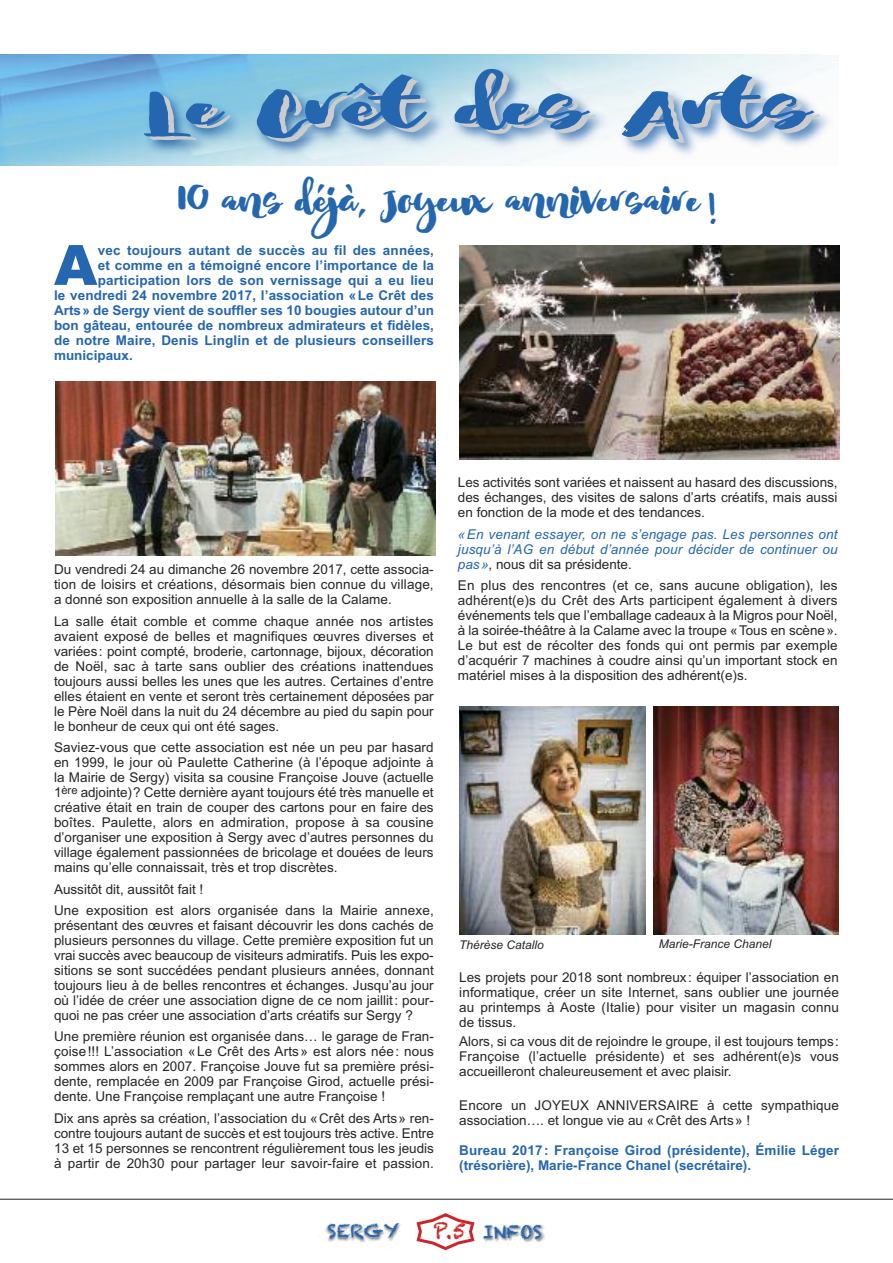
<style>
.page{position:relative;width:893px;height:1263px;background:#fff}
.page>*{position:absolute;margin:0;border:0;box-sizing:border-box;transform-origin:0 0}
.t1{font:72px "Nightgirls Alternates";color:#2566b0;scale:1.6 1}
.t2{font:900 55.65px "Arial";color:#2566b0}
.t3{font:45px "Nightgirls Alternates";color:#2566b0}
.t4{font:18px "Chalkduster";color:#2566b0}
.t5{font:13.5px/15px "Arial";color:#272526;text-align:justify}
.t6{font:700 13.5px/15px "Arial";letter-spacing:.01em;color:#2566b0}
.t7{font:italic 13.5px/15px "Arial";letter-spacing:.01em;color:#2566b0;text-align:justify}
.t8{font:italic 12px "Arial";color:#272526}
.s1{font-style:normal;color:#272526}
.s2{font-size:21px;color:#cc262a}
</style>
<div class="page">
<img style="left:0;top:54px;width:818px;height:11px">
<img style="left:24px;top:62px;width:813px;height:104px">
<hr style="left:0;top:1199px;width:893px;height:1px;background:#272526">
<img style="left:325px;top:1223px;width:76px;height:20px">
<img style="left:474px;top:1222px;width:71px;height:21px">
<svg style="left:416px;top:1213px;width:58px;height:37px"></svg>
<img style="left:0;top:65px;width:29px;height:101px">
<img style="left:653px;top:707px;width:186px;height:227px">
<img style="left:459px;top:707px;width:186px;height:227px">
<img style="left:56px;top:381px;width:379px;height:175px">
<img style="left:459px;top:246px;width:380px;height:214px">
<h1 class="t1" style="left:149px;top:65px;width:416px">Le Crêt des Arts</h1>
<h3 class="t3" style="left:176px;top:175px;width:541px">10 ans déjà, Joyeux anniversaire !</h3>
<h2 class="t2" style="left:54px;top:233px;width:45px">A</h2>
<p class="t6" style="left:98px;top:243px;width:338px">vec toujours autant de succès au fil des années,</p>
<p class="t6" style="left:98px;top:258px;width:338px">et comme en a témoigné encore l’importance de la</p>
<p class="t6" style="left:98px;top:273px;width:338px">participation lors de son vernissage qui a eu lieu</p>
<p class="t6" style="left:54px;top:288px;width:382px">le vendredi 24 novembre 2017, l’association «Le Crêt des</p>
<p class="t6" style="left:54px;top:303px;width:382px">Arts» de Sergy vient de souffler ses 10 bougies autour d’un</p>
<p class="t6" style="left:54px;top:318px;width:382px">bon gâteau, entourée de nombreux admirateurs et fidèles,</p>
<p class="t6" style="left:54px;top:333px;width:382px">de notre Maire, Denis Linglin et de plusieurs conseillers</p>
<p class="t6" style="left:54px;top:348px;width:80px">municipaux.</p>
<p class="t5" style="left:54px;top:562px;width:381px">Du vendredi 24 au dimanche 26 novembre 2017, cette associa&shy;tion de loisirs et créations, désormais bien connue du village, a donné son exposition annuelle à la salle de la Calame.</p>
<p class="t5" style="left:54px;top:614px;width:381px">La salle était comble et comme chaque année nos artistes avaient exposé de belles et magnifiques œuvres diverses et variées: point compté, broderie, cartonnage, bijoux, décoration de Noël, sac à tarte sans oublier des créations inattendues toujours aussi belles les unes que les autres. Certaines d’entre elles étaient en vente et seront très certainement déposées par le Père Noël dans la nuit du 24 décembre au pied du sapin pour le bonheur de ceux qui ont été sages.</p>
<p class="t5" style="left:54px;top:740px;width:381px">Saviez-vous que cette association est née un peu par hasard en 1999, le jour où Paulette Catherine (à l’époque adjointe à la Mairie de Sergy) visita sa cousine Françoise Jouve (actuelle 1<sup>ère</sup> adjointe)? Cette dernière ayant toujours été très manuelle et créative était en train de couper des cartons pour en faire des boîtes. Paulette, alors en admiration, propose à sa cousine d’organiser une exposition à Sergy avec d’autres personnes du village également passionnées de bricolage et douées de leurs mains qu’elle connaissait, très et trop discrètes.</p>
<p class="t5" style="left:54px;top:878px;width:381px;line-height:21.5px">Aussitôt dit, aussitôt fait !<br>Une exposition est alors organisée dans la Mairie annexe,</p>
<p class="t5" style="left:54px;top:918px;width:381px">présentant des œuvres et faisant découvrir les dons cachés de plusieurs personnes du village. Cette première exposition fut un vrai succès avec beaucoup de visiteurs admiratifs. Puis les expo&shy;sitions se sont succédées pendant plusieurs années, donnant toujours lieu à de belles rencontres et échanges. Jusqu’au jour où l’idée de créer une association digne de ce nom jaillit: pour&shy;quoi ne pas créer une association d’arts créatifs sur Sergy ?</p>
<p class="t5" style="left:54px;top:1029px;width:381px">Une première réunion est organisée dans… le garage de Fran&shy;çoise!!! L’association «Le Crêt des Arts» est alors née: nous sommes alors en 2007. Françoise Jouve fut sa première prési&shy;dente, remplacée en 2009 par Françoise Girod, actuelle prési&shy;dente. Une Françoise remplaçant une autre Françoise !</p>
<p class="t5" style="left:54px;top:1110px;width:381px">Dix ans après sa création, l’association du «Crêt des Arts» ren&shy;contre toujours autant de succès et est toujours très active. Entre 13 et 15 personnes se rencontrent régulièrement tous les jeudis à partir de 20h30 pour partager leur savoir-faire et passion.</p>
<p class="t5" style="left:458px;top:475px;width:381px">Les activités sont variées et naissent au hasard des discussions, des échanges, des visites de salons d’arts créatifs, mais aussi en fonction de la mode et des tendances.</p>
<p class="t7" style="left:458px;top:527px;width:381px">«En venant essayer, on ne s’engage pas. Les personnes ont jusqu’à l’AG en début d’année pour décider de continuer ou pas»<span class="s1">, nous dit sa présidente.</span></p>
<p class="t5" style="left:458px;top:578px;width:381px">En plus des rencontres (et ce, sans aucune obligation), les adhérent(e)s du Crêt des Arts participent également à divers événements tels que l’emballage cadeaux à la Migros pour Noël, à la soirée-théâtre à la Calame avec la troupe «Tous en scène».<br>Le but est de récolter des fonds qui ont permis par exemple d’acquérir 7 machines à coudre ainsi qu’un important stock en matériel mises à la disposition des adhérent(e)s.</p>
<p class="t8" style="left:459px;top:938px;width:86px">Thérèse Catallo</p>
<p class="t8" style="left:659px;top:936px;width:114px">Marie-France Chanel</p>
<p class="t5" style="left:459px;top:969px;width:381px">Les projets pour 2018 sont nombreux: équiper l’association en informatique, créer un site Internet, sans oublier une journée au printemps à Aoste (Italie) pour visiter un magasin connu de tissus.</p>
<p class="t5" style="left:459px;top:1034px;width:381px">Alors, si ca vous dit de rejoindre le groupe, il est toujours temps:<br>Françoise (l’actuelle présidente) et ses adhérent(e)s vous accueilleront chaleureusement et avec plaisir.</p>
<p class="t5" style="left:459px;top:1098px;width:381px">Encore un JOYEUX ANNIVERSAIRE à cette sympathique association…. et longue vie au «Crêt des Arts» !</p>
<p class="t6" style="left:459px;top:1143px;width:381px">Bureau 2017: Françoise Girod (présidente), Émilie Léger (trésorière), Marie-France Chanel (secrétaire).</p>
<h3 class="t4" style="left:327px;top:1220px;width:73px">SERGY</h3>
<h3 class="t4" style="left:433px;top:1221px;width:110px"><span class="s2">P.5</span> INFOS</h3>
</div>
